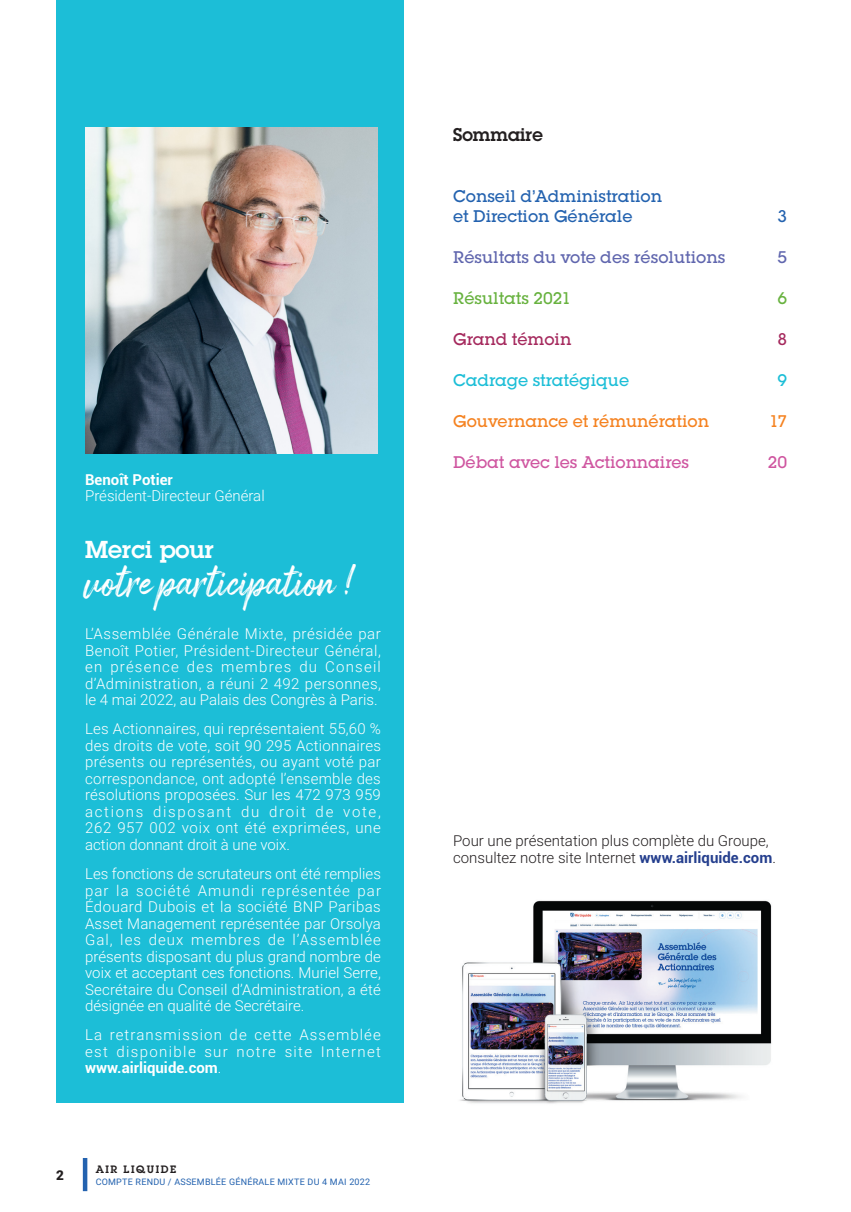
<style>
.page{position:relative;width:851px;height:1212px;background:#fff}
.page>*{position:absolute;margin:0;border:0;box-sizing:border-box;transform-origin:0 0}
.t1{font:37.5px "Arsilon";color:#fff}
.t2{font:600 24px "Lubalin Graph Std";color:#fff}
.t3{font:600 18px "Lubalin Graph Std";color:#231f20}
.t4{font:500 16.5px/19.8px "Lubalin Graph Std";color:#2362af}
.t5{font:500 16.5px "Lubalin Graph Std";color:#6066ae}
.t6{font:500 16.5px "Lubalin Graph Std";color:#f58220}
.t7{font:500 16.5px "Lubalin Graph Std";color:#cf56a0}
.t8{font:500 16.5px "Lubalin Graph Std";color:#1cbed7}
.t9{font:500 16.5px "Lubalin Graph Std";color:#68b23f}
.t10{font:500 16.5px "Lubalin Graph Std";color:#a5295d}
.t11{font:300 15px/16.5px "Roboto";letter-spacing:.005em;color:#fff;text-align:justify}
.t12{font:300 15px/16.5px "Roboto";color:#231f20}
.t13{font:900 13.5px "Roboto";color:#231f20}
.t14{font:600 10.5px "Lubalin Graph Std";letter-spacing:.15em;color:#231f20}
.t15{font:9px "Roboto";letter-spacing:.025em;color:#2362af}
.s1{font-weight:700}
.s2{font-weight:700;color:#253f8e}
</style>
<div class="page">
<hr style="left:83px;top:1158px;width:4px;height:33px;background:#2362af">
<img style="left:460px;top:900px;width:312px;height:204px">
<div style="left:56px;top:0;width:347px;height:1102px;background:#1cbed7"></div>
<img style="left:85px;top:128px;width:292px;height:326px">
<p class="t11" style="left:85px;top:471px;width:181px"><span class="s1">Benoît Potier<br></span>Président-Directeur Général</p>
<h2 class="t2" style="left:85px;top:533px;width:130px">Merci pour</h2>
<h2 class="t1" style="left:85px;top:559px;width:276px">votre participation !</h2>
<p class="t11" style="left:85px;top:625px;width:297px">L’Assemblée Générale Mixte, présidée par Benoît Potier, Président-Directeur Général, en présence des membres du Conseil d’Administration, a réuni 2 492 personnes, le 4 mai 2022, au Palais des Congrès à Paris.</p>
<p class="t11" style="left:85px;top:720px;width:297px">Les Actionnaires, qui représentaient 55,60 % des droits de vote, soit 90 295 Actionnaires présents ou représentés, ou ayant voté par correspondance, ont adopté l’ensemble des résolutions proposées. Sur les 472 973 959 actions disposant du droit de vote, 262 957 002 voix ont été exprimées, une action donnant droit à une voix.</p>
<p class="t11" style="left:85px;top:865px;width:297px">Les fonctions de scrutateurs ont été remplies par la société Amundi représentée par Édouard Dubois et la société BNP Paribas Asset Management représentée par Orsolya Gal, les deux membres de l’Assemblée présents disposant du plus grand nombre de voix et acceptant ces fonctions. Muriel Serre, Secrétaire du Conseil d’Administration, a été désignée en qualité de Secrétaire.</p>
<p class="t11" style="left:85px;top:1026px;width:297px">La retransmission de cette Assemblée est disponible sur notre site Internet <span class="s1">www.airliquide.com</span>.</p>
<p class="t13" style="left:56px;top:1165px;width:9px">2</p>
<p class="t14" style="left:96px;top:1162px;width:82px">AIR LIQUIDE</p>
<p class="t15" style="left:96px;top:1175px;width:276px">COMPTE RENDU / ASSEMBLÉE GÉNÉRALE MIXTE DU 4 MAI 2022</p>
<h2 class="t3" style="left:453px;top:123px;width:91px">Sommaire</h2>
<p class="t4" style="left:453px;top:186px;width:210px">Conseil d’Administration et Direction Générale</p>
<p class="t4" style="left:777px;top:206px;width:11px">3</p>
<p class="t5" style="left:453px;top:246px;width:274px">Résultats du vote des résolutions</p>
<p class="t5" style="left:777px;top:246px;width:11px">5</p>
<p class="t9" style="left:453px;top:287px;width:119px">Résultats 2021</p>
<p class="t9" style="left:777px;top:287px;width:11px">6</p>
<p class="t10" style="left:453px;top:328px;width:120px">Grand témoin</p>
<p class="t10" style="left:777px;top:328px;width:11px">8</p>
<p class="t8" style="left:453px;top:369px;width:177px">Cadrage stratégique</p>
<p class="t8" style="left:777px;top:369px;width:11px">9</p>
<p class="t6" style="left:453px;top:411px;width:257px">Gouvernance et rémunération</p>
<p class="t6" style="left:769px;top:411px;width:19px">17</p>
<p class="t7" style="left:453px;top:452px;width:237px">Débat avec les Actionnaires</p>
<p class="t7" style="left:767px;top:452px;width:21px">20</p>
<p class="t12" style="left:453px;top:832px;width:324px">Pour une présentation plus complète du Groupe, consultez notre site Internet <span class="s2">www.airliquide.com</span>.</p>
</div>
